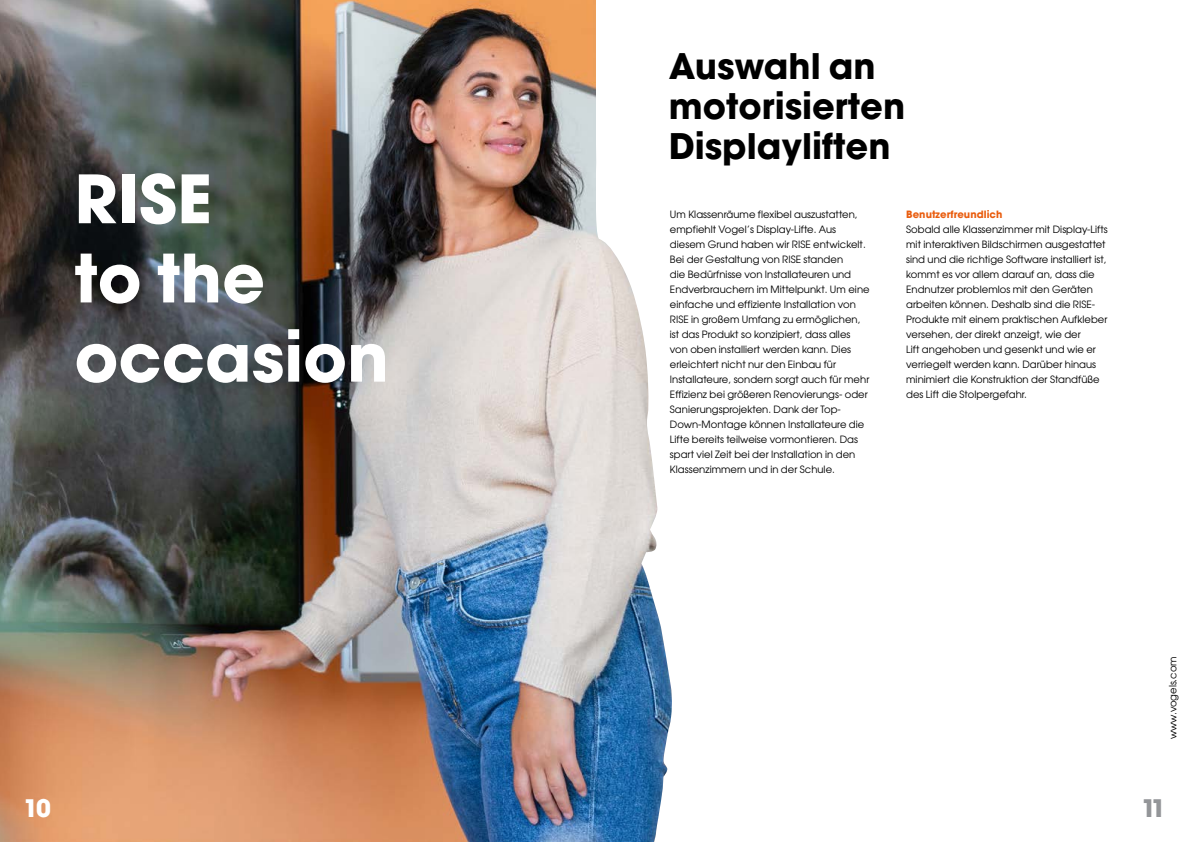
<style>
.page{position:relative;width:1191px;height:842px;background:#fff}
.page>*{position:absolute;margin:0;border:0;box-sizing:border-box;transform-origin:0 0}
.t1{font:66px/79.2px "Avant Garde Gothic Bd ITC";color:#fff}
.t2{font:35px/40px "Avant Garde Gothic Bd ITC";color:#000}
.t3{font:24px "Avant Garde Gothic Bd ITC";color:#fff}
.t4{font:24px "Avant Garde Gothic Bd ITC";color:#939598}
.t5{font:10px/15px "Avant Garde Gothic Bk ITC";letter-spacing:.005em;color:#000}
.t6{font:10px "Avant Garde Gothic Bd ITC";letter-spacing:.005em;color:#e95d0f}
</style>
<div class="page">
<img style="left:595px;top:0;width:77px;height:842px">
<img style="left:0;top:0;width:595px;height:842px">
<h1 class="t1" style="left:74px;top:160px;width:316px">RISE<br>to the occasion</h1>
<h2 class="t2" style="left:669px;top:46px;width:238px">Auswahl an motorisierten<br>Displayliften</h2>
<p class="t5" style="left:670px;top:207px;width:201px">Um Klassenräume flexibel auszustatten, empfiehlt Vogel’s Display-Lifte. Aus diesem Grund haben wir RISE entwickelt.<br>Bei der Gestaltung von RISE standen<br>die Bedürfnisse von Installateuren und Endverbrauchern im Mittelpunkt. Um eine einfache und effiziente Installation von RISE in großem Umfang zu ermöglichen, ist das Produkt so konzipiert, dass alles von oben installiert werden kann. Dies erleichtert nicht nur den Einbau für Installateure, sondern sorgt auch für mehr Effizienz bei größeren Renovierungs- oder Sanierungsprojekten. Dank der Top-Down-Montage können Installateure die Lifte bereits teilweise vormontieren. Das spart viel Zeit bei der Installation in den Klassenzimmern und in der Schule.</p>
<p class="t6" style="left:906px;top:208px;width:98px">Benutzerfreundlich</p>
<p class="t5" style="left:906px;top:222px;width:203px">Sobald alle Klassenzimmer mit Display-Lifts mit interaktiven Bildschirmen ausgestattet sind und die richtige Software installiert ist, kommt es vor allem darauf an, dass die Endnutzer problemlos mit den Geräten arbeiten können. Deshalb sind die RISE-Produkte mit einem praktischen Aufkleber versehen, der direkt anzeigt, wie der<br>Lift angehoben und gesenkt und wie er verriegelt werden kann. Darüber hinaus minimiert die Konstruktion der Standfüße des Lift die Stolpergefahr.</p>
<p class="t5" style="left:1165px;top:739px;width:84px;rotate:-90deg">www.vogels.com</p>
<h3 class="t3" style="left:23px;top:792px;width:29px">10</h3>
<h3 class="t4" style="left:1141px;top:792px;width:26px">11</h3>
</div>
